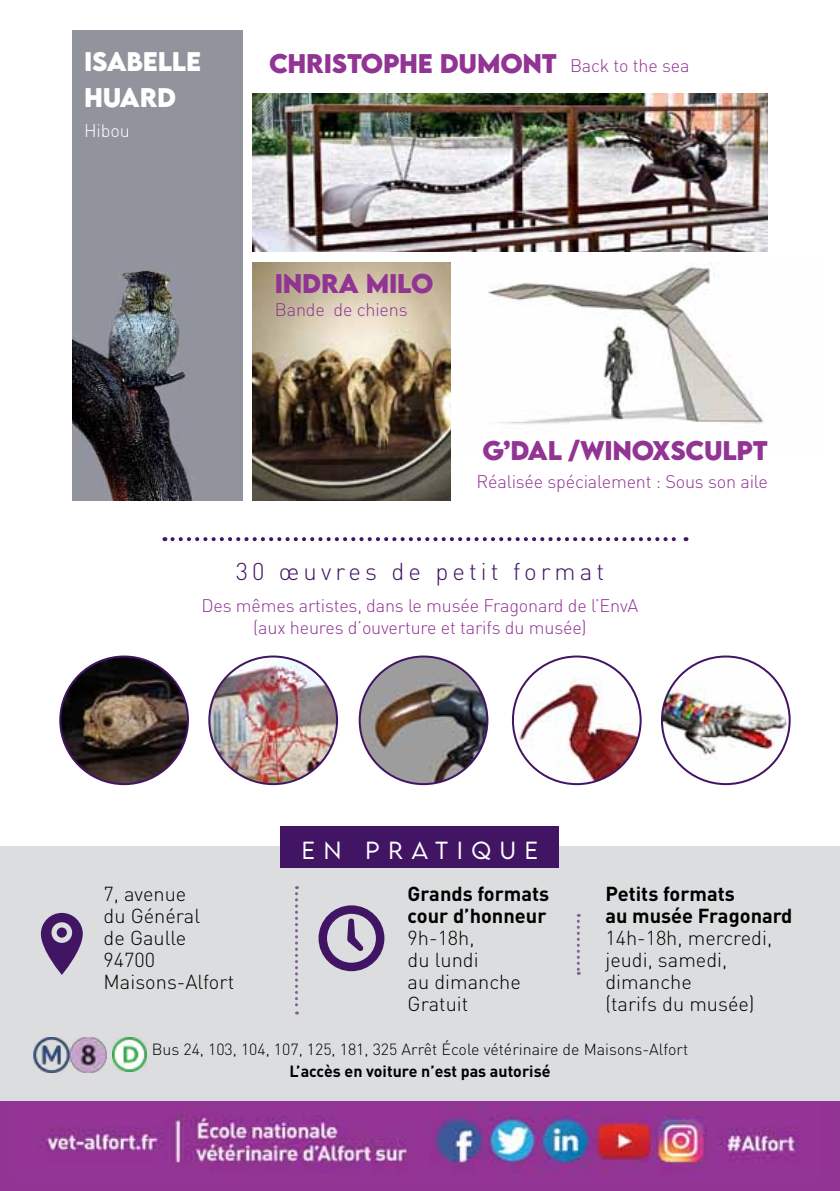
<style>
.page{position:relative;width:840px;height:1191px;background:#fff}
.page>*{position:absolute;margin:0;border:0;box-sizing:border-box;transform-origin:0 0}
.t1{font:700 24px "LEMONMILK";letter-spacing:-.01em;color:#913493}
.t2{font:300 24px "DINOT";letter-spacing:.17em;color:#421564}
.t3{font:700 24px/36px "LEMONMILK";letter-spacing:-.01em;color:#fff}
.t4{font:300 22px "LEMONMILK";letter-spacing:.4em;color:#fff}
.t5{font:300 20px/22px "DINOT";color:#000}
.t6{font:700 20px/22px "DINOT";color:#000}
.t7{font:300 18px/22px "DINOT";letter-spacing:-.01em;color:#913493;text-align:center}
.t8{font:300 18px "DINOT";color:#fff}
.t9{font:300 16px "DINOT";color:#000}
.t10{font:700 16px "DINOT";color:#000}
</style>
<div class="page">
<div style="left:0;top:846px;width:839px;height:345px;background:#dbddde"></div>
<div style="left:0;top:1101px;width:839px;height:90px;background:#913493"></div>
<img style="left:39px;top:1104px;width:760px;height:70px">
<img style="left:488px;top:266px;width:275px;height:158px">
<img style="left:33px;top:1037px;width:73px;height:35px">
<svg style="left:41px;top:913px;width:42px;height:62px"></svg>
<div style="left:57px;top:927px;width:10px;height:10px;background:#421564;border-radius:50%"></div>
<img style="left:72px;top:30px;width:171px;height:470px">
<img style="left:252px;top:263px;width:198px;height:237px">
<img style="left:252px;top:93px;width:515px;height:158px">
<div style="left:281px;top:826px;width:277px;height:41px;background:#421564"></div>
<svg style="left:172px;top:537px;width:514px;height:4px"></svg>
<img style="left:60px;top:656px;width:128px;height:128px;border-radius:64px">
<img style="left:209px;top:656px;width:128px;height:128px;border-radius:64px">
<img style="left:359px;top:656px;width:128px;height:128px;border-radius:64px">
<img style="left:512px;top:656px;width:128px;height:128px;border-radius:64px">
<img style="left:661px;top:656px;width:128px;height:128px;border-radius:64px">
<svg style="left:295px;top:886px;width:3px;height:128px"></svg>
<svg style="left:318px;top:905px;width:66px;height:66px"></svg>
<svg style="left:576px;top:914px;width:3px;height:61px"></svg>
<img style="left:112px;top:1037px;width:34px;height:34px">
<h1 class="t3" style="left:84px;top:44px;width:118px">ISABELLE<br>HUARD</h1>
<p class="t8" style="left:84px;top:120px;width:47px">Hibou</p>
<h1 class="t1" style="left:269px;top:47px;width:251px">CHRISTOPHE DUMONT</h1>
<p class="t7" style="left:569px;top:55px;width:121px">Back to the sea</p>
<h1 class="t1" style="left:274px;top:267px;width:160px">INDRA MILO</h1>
<p class="t7" style="left:275px;top:299px;width:134px">Bande de chiens</p>
<h1 class="t1" style="left:482px;top:434px;width:287px">G’DAL /WINOXSCULPT</h1>
<p class="t7" style="left:476px;top:470px;width:293px">Réalisée spécialement : Sous son aile</p>
<h1 class="t2" style="left:235px;top:557px;width:370px">30 œuvres de petit format</h1>
<p class="t7" style="left:201px;top:594px;width:438px">Des mêmes artistes, dans le musée Fragonard de l’EnvA (aux heures d’ouverture et tarifs du musée)</p>
<p class="t5" style="left:103px;top:883px;width:132px">7, avenue<br>du Général<br>de Gaulle<br>94700<br>Maisons-Alfort</p>
<p class="t4" style="left:301px;top:835px;width:238px">EN PRATIQUE</p>
<p class="t6" style="left:407px;top:882px;width:143px">Grands formats cour d’honneur</p>
<p class="t5" style="left:407px;top:927px;width:115px">9h-18h,<br>du lundi<br>au dimanche<br>Gratuit</p>
<p class="t6" style="left:605px;top:882px;width:188px">Petits formats<br>au musée Fragonard</p>
<p class="t5" style="left:605px;top:927px;width:168px">14h-18h, mercredi, jeudi, samedi, dimanche<br>(tarifs du musée)</p>
<p class="t9" style="left:152px;top:1039px;width:537px">Bus 24, 103, 104, 107, 125, 181, 325 Arrêt École vétérinaire de Maisons-Alfort</p>
<p class="t10" style="left:289px;top:1060px;width:262px">L’accès en voiture n’est pas autorisé</p>
</div>
